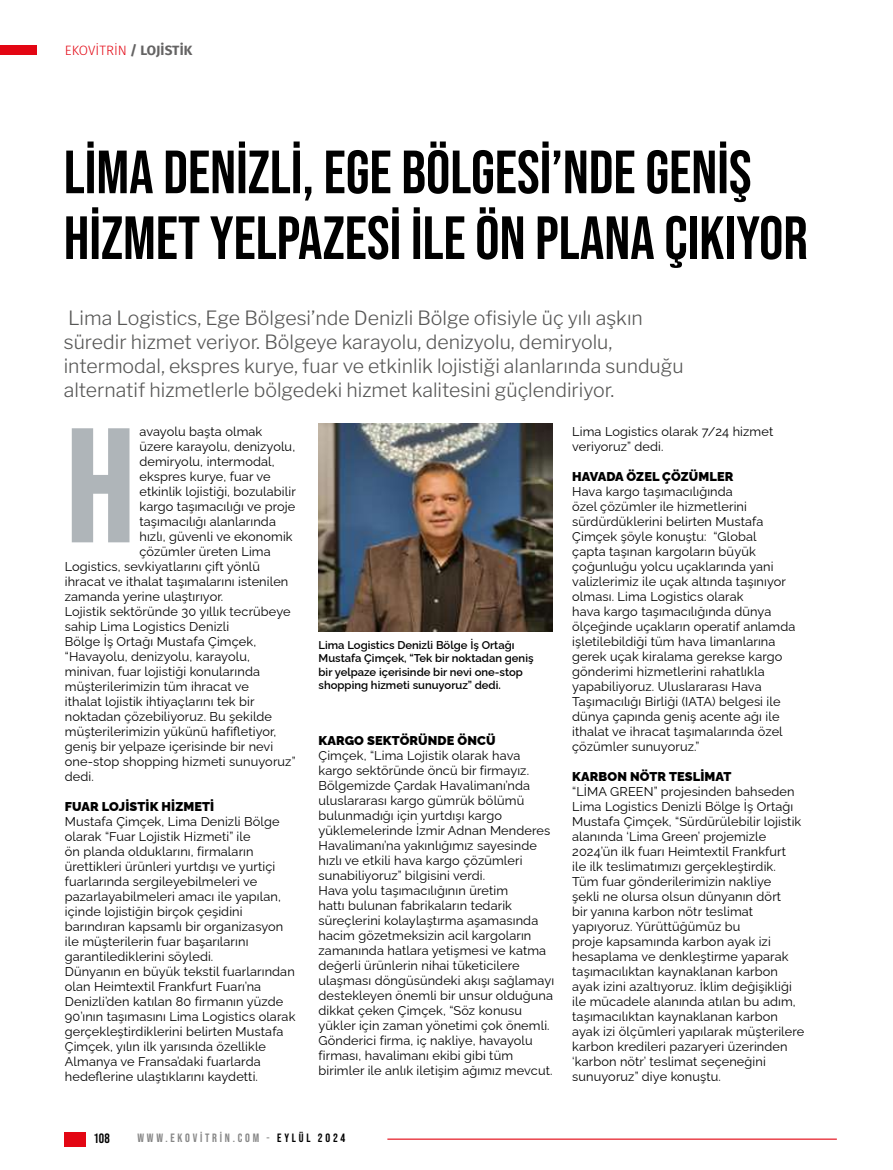
<style>
.page{position:relative;width:893px;height:1170px;background:#fff}
.page>*{position:absolute;margin:0;border:0;box-sizing:border-box;transform-origin:0 0}
.t1{font:100 142.5px "Big Shoulders Display";color:#afb5b9}
.t2{font:60.9px/65.7px "Bebas Neue";color:#000}
.t3{font:300 19.5px/24px "Libre Franklin";color:#575756}
.t4{font:300 13.5px "Fira Sans";color:#e30613}
.t5{font:13.5px "Bebas Neue";color:#000}
.t6{font:12.75px/15px "Raleway";letter-spacing:.01em;color:#000}
.t7{font:900 12.75px "Raleway";letter-spacing:.01em;color:#000}
.t8{font:12px "Bebas Neue";letter-spacing:.23em;color:#878787}
.t9{font:600 11.25px/13.5px "Raleway";color:#000}
.s1{font-weight:700;color:#646363}
.s2{color:#9d9d9c}
.s3{color:#000}
</style>
<div class="page">
<div style="left:0;top:46px;width:37px;height:9px;background:#e30613"></div>
<div style="left:65px;top:1131px;width:21px;height:15px;background:#e30613"></div>
<hr style="left:387px;top:1138px;width:450px;height:1px;background:#e30613">
<img style="left:319px;top:424px;width:234px;height:207px">
<p class="t4" style="left:65px;top:41px;width:129px">EKOVİTRİN <span class="s1">/ LOJİSTİK</span></p>
<h2 class="t2" style="left:64px;top:139px;width:746px">LİMA DENİZLİ, EGE BÖLGESİ’NDE GENİŞ<br>HİZMET YELPAZESİ İLE ÖN PLANA ÇIKIYOR</h2>
<p class="t3" style="left:64px;top:304px;width:621px">Lima Logistics, Ege Bölgesi’nde Denizli Bölge ofisiyle üç yılı aşkın süredir hizmet veriyor. Bölgeye karayolu, denizyolu, demiryolu, intermodal, ekspres kurye, fuar ve etkinlik lojistiği alanlarında sunduğu alternatif hizmetlerle bölgedeki hizmet kalitesini güçlendiriyor.</p>
<h1 class="t1" style="left:66px;top:391px;width:71px">H</h1>
<p class="t6" style="left:572px;top:422px;width:203px">Lima Logistics olarak 7/24 hizmet veriyoruz” dedi.</p>
<p class="t7" style="left:572px;top:466px;width:163px">HAVADA ÖZEL ÇÖZÜMLER</p>
<p class="t6" style="left:572px;top:482px;width:225px">Hava kargo taşımacılığında<br>özel çözümler ile hizmetlerini sürdürdüklerini belirten Mustafa Çimçek şöyle konuştu: “Global<br>çapta taşınan kargoların büyük çoğunluğu yolcu uçaklarında yani valizlerimiz ile uçak altında taşınıyor olması. Lima Logistics olarak<br>hava kargo taşımacılığında dünya ölçeğinde uçakların operatif anlamda işletilebildiği tüm hava limanlarına gerek uçak kiralama gerekse kargo gönderimi hizmetlerini rahatlıkla yapabiliyoruz. Uluslararası Hava Taşımacılığı Birliği (IATA) belgesi ile dünya çapında geniş acente ağı ile ithalat ve ihracat taşımalarında özel çözümler sunuyoruz.”</p>
<p class="t7" style="left:572px;top:766px;width:161px">KARBON NÖTR TESLİMAT</p>
<p class="t6" style="left:572px;top:782px;width:234px">“LİMA GREEN” projesinden bahseden Lima Logistics Denizli Bölge İş Ortağı Mustafa Çimçek, “Sürdürülebilir lojistik alanında ‘Lima Green’ projemizle 2024’ün ilk fuarı Heimtextil Frankfurt<br>ile ilk teslimatımızı gerçekleştirdik.<br>Tüm fuar gönderilerimizin nakliye<br>şekli ne olursa olsun dünyanın dört<br>bir yanına karbon nötr teslimat yapıyoruz. Yürüttüğümüz bu<br>proje kapsamında karbon ayak izi hesaplama ve denkleştirme yaparak taşımacılıktan kaynaklanan karbon ayak izini azaltıyoruz. İklim değişikliği ile mücadele alanında atılan bu adım, taşımacılıktan kaynaklanan karbon ayak izi ölçümleri yapılarak müşterilere karbon kredileri pazaryeri üzerinden ‘karbon nötr’ teslimat seçeneğini sunuyoruz” diye konuştu.</p>
<p class="t6" style="left:139px;top:422px;width:124px">avayolu başta olmak</p>
<p class="t6" style="left:139px;top:437px;width:157px">üzere karayolu, denizyolu,</p>
<p class="t6" style="left:139px;top:452px;width:137px">demiryolu, intermodal,</p>
<p class="t6" style="left:139px;top:467px;width:133px">ekspres kurye, fuar ve</p>
<p class="t6" style="left:139px;top:482px;width:158px">etkinlik lojistiği, bozulabilir</p>
<p class="t6" style="left:139px;top:497px;width:157px">kargo taşımacılığı ve proje</p>
<p class="t6" style="left:139px;top:512px;width:138px">taşımacılığı alanlarında</p>
<p class="t6" style="left:139px;top:527px;width:155px">hızlı, güvenli ve ekonomik</p>
<p class="t6" style="left:139px;top:542px;width:133px">çözümler üreten Lima</p>
<p class="t6" style="left:65px;top:557px;width:197px">Logistics, sevkiyatlarını çift yönlü</p>
<p class="t6" style="left:65px;top:572px;width:225px">ihracat ve ithalat taşımalarını istenilen</p>
<p class="t6" style="left:65px;top:587px;width:160px">zamanda yerine ulaştırıyor.</p>
<p class="t6" style="left:65px;top:602px;width:227px">Lojistik sektöründe 30 yıllık tecrübeye</p>
<p class="t6" style="left:65px;top:617px;width:166px">sahip Lima Logistics Denizli</p>
<p class="t6" style="left:65px;top:632px;width:193px">Bölge İş Ortağı Mustafa Çimçek,</p>
<p class="t6" style="left:65px;top:647px;width:187px">“Havayolu, denizyolu, karayolu,</p>
<p class="t6" style="left:65px;top:662px;width:197px">minivan, fuar lojistiği konularında</p>
<p class="t6" style="left:65px;top:677px;width:186px">müşterilerimizin tüm ihracat ve</p>
<p class="t6" style="left:65px;top:692px;width:191px">ithalat lojistik ihtiyaçlarını tek bir</p>
<p class="t6" style="left:65px;top:707px;width:209px">noktadan çözebiliyoruz. Bu şekilde</p>
<p class="t6" style="left:65px;top:722px;width:213px">müşterilerimizin yükünü hafifletiyor,</p>
<p class="t6" style="left:65px;top:737px;width:210px">geniş bir yelpaze içerisinde bir nevi</p>
<p class="t6" style="left:65px;top:752px;width:232px">one-stop shopping hizmeti sunuyoruz”</p>
<p class="t6" style="left:65px;top:767px;width:31px">dedi.</p>
<p class="t7" style="left:65px;top:796px;width:151px">FUAR LOJİSTİK HİZMETİ</p>
<p class="t6" style="left:65px;top:812px;width:232px">Mustafa Çimçek, Lima Denizli Bölge olarak “Fuar Lojistik Hizmeti” ile<br>ön planda olduklarını, firmaların ürettikleri ürünleri yurtdışı ve yurtiçi fuarlarında sergileyebilmeleri ve pazarlayabilmeleri amacı ile yapılan, içinde lojistiğin birçok çeşidini barındıran kapsamlı bir organizasyon ile müşterilerin fuar başarılarını garantilediklerini söyledi.<br>Dünyanın en büyük tekstil fuarlarından olan Heimtextil Frankfurt Fuarı’na Denizli’den katılan 80 firmanın yüzde 90’ının taşımasını Lima Logistics olarak gerçekleştirdiklerini belirten Mustafa Çimçek, yılın ilk yarısında özellikle Almanya ve Fransa’daki fuarlarda hedeflerine ulaştıklarını kaydetti.</p>
<p class="t9" style="left:319px;top:637px;width:217px">Lima Logistics Denizli Bölge İş Ortağı Mustafa Çimçek, “Tek bir noktadan geniş bir yelpaze içerisinde bir nevi one-stop shopping hizmeti sunuyoruz” dedi.</p>
<p class="t7" style="left:319px;top:730px;width:179px">KARGO SEKTÖRÜNDE ÖNCÜ</p>
<p class="t6" style="left:319px;top:746px;width:237px">Çimçek, “Lima Lojistik olarak hava kargo sektöründe öncü bir firmayız.<br>Bölgemizde Çardak Havalimanı’nda uluslararası kargo gümrük bölümü bulunmadığı için yurtdışı kargo yüklemelerinde İzmir Adnan Menderes Havalimanı’na yakınlığımız sayesinde hızlı ve etkili hava kargo çözümleri sunabiliyoruz” bilgisini verdi.<br>Hava yolu taşımacılığının üretim<br>hattı bulunan fabrikaların tedarik süreçlerini kolaylaştırma aşamasında hacim gözetmeksizin acil kargoların zamanında hatlara yetişmesi ve katma değerli ürünlerin nihai tüketicilere ulaşması döngüsündeki akışı sağlamayı destekleyen önemli bir unsur olduğuna dikkat çeken Çimçek, “Söz konusu yükler için zaman yönetimi çok önemli.<br>Gönderici firma, iç nakliye, havayolu firması, havalimanı ekibi gibi tüm birimler ile anlık iletişim ağımız mevcut.</p>
<p class="t5" style="left:94px;top:1130px;width:18px">108</p>
<p class="t8" style="left:137px;top:1131px;width:210px">WWW.EKOVİTRİN.COM <span class="s2">-</span> <span class="s3">EYLÜL 2024</span></p>
</div>
